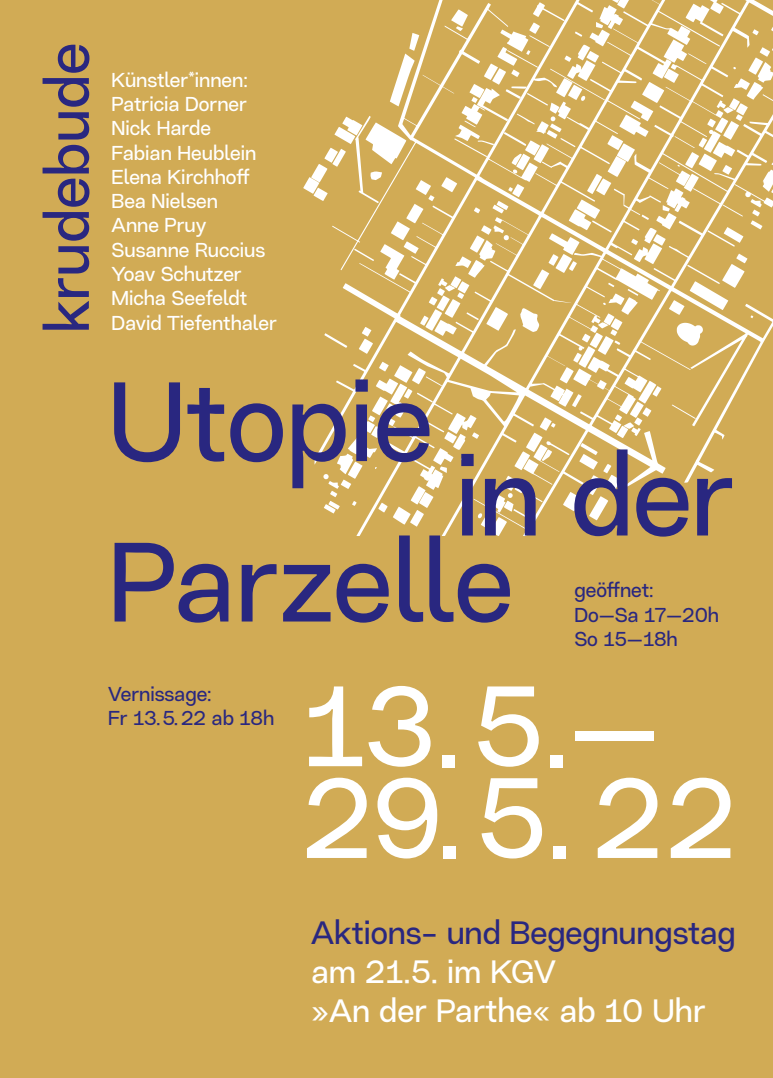
<style>
.page{position:relative;width:773px;height:1078px;background:#fff}
.page>*{position:absolute;margin:0;border:0;box-sizing:border-box;transform-origin:0 0}
.t1{font:114.5px/91.8px "Resist Text";color:#fff}
.t2{font:113px/86px "Resist Text";letter-spacing:-.005em;color:#292780}
.t3{font:61px "Resist Text";color:#292780}
.t4{font:32.5px/38.8px "Resist Text";color:#fff}
.t5{font:32.5px "Resist Text";letter-spacing:-.005em;color:#292780}
.t6{font:20.25px/24.2px "Resist Text";letter-spacing:-.005em;color:#fff}
.t7{font:20.25px/24.2px "Resist Text";letter-spacing:-.005em;color:#292780}
</style>
<div class="page">
<div style="left:0;top:0;width:772px;height:1077px;background:#d1ab55"></div>
<svg style="left:303px;top:0;width:469px;height:536px"></svg>
<h3 class="t3" style="left:21px;top:333px;width:292px;rotate:-90deg">krudebude</h3>
<p class="t6" style="left:112px;top:67px;width:167px">Künstler*innen:<br>Patricia Dorner<br>Nick Harde<br>Fabian Heublein<br>Elena Kirchhoff<br>Bea Nielsen<br>Anne Pruy<br>Susanne Ruccius<br>Yoav Schutzer<br>Micha Seefeldt<br>David Tiefenthaler</p>
<h2 class="t2" style="left:108px;top:377px;width:327px">Utopie</h2>
<h2 class="t2" style="left:108px;top:451px;width:628px;text-indent:347px">in der<br>Parzelle</h2>
<p class="t7" style="left:574px;top:577px;width:146px">geöffnet:<br>Do—Sa 17—20h<br>So 15—18h</p>
<h1 class="t1" style="left:302px;top:678px;width:436px">13.5.—<br>29.5. 22</h1>
<p class="t7" style="left:108px;top:681px;width:168px">Vernissage:<br>Fr 13.5.22 ab 18h</p>
<h3 class="t5" style="left:311px;top:908px;width:426px">Aktions- und Begegnungstag</h3>
<h3 class="t4" style="left:311px;top:951px;width:396px">am 21.5. im KGV<br>»An der Parthe« ab 10 Uhr</h3>
</div>
